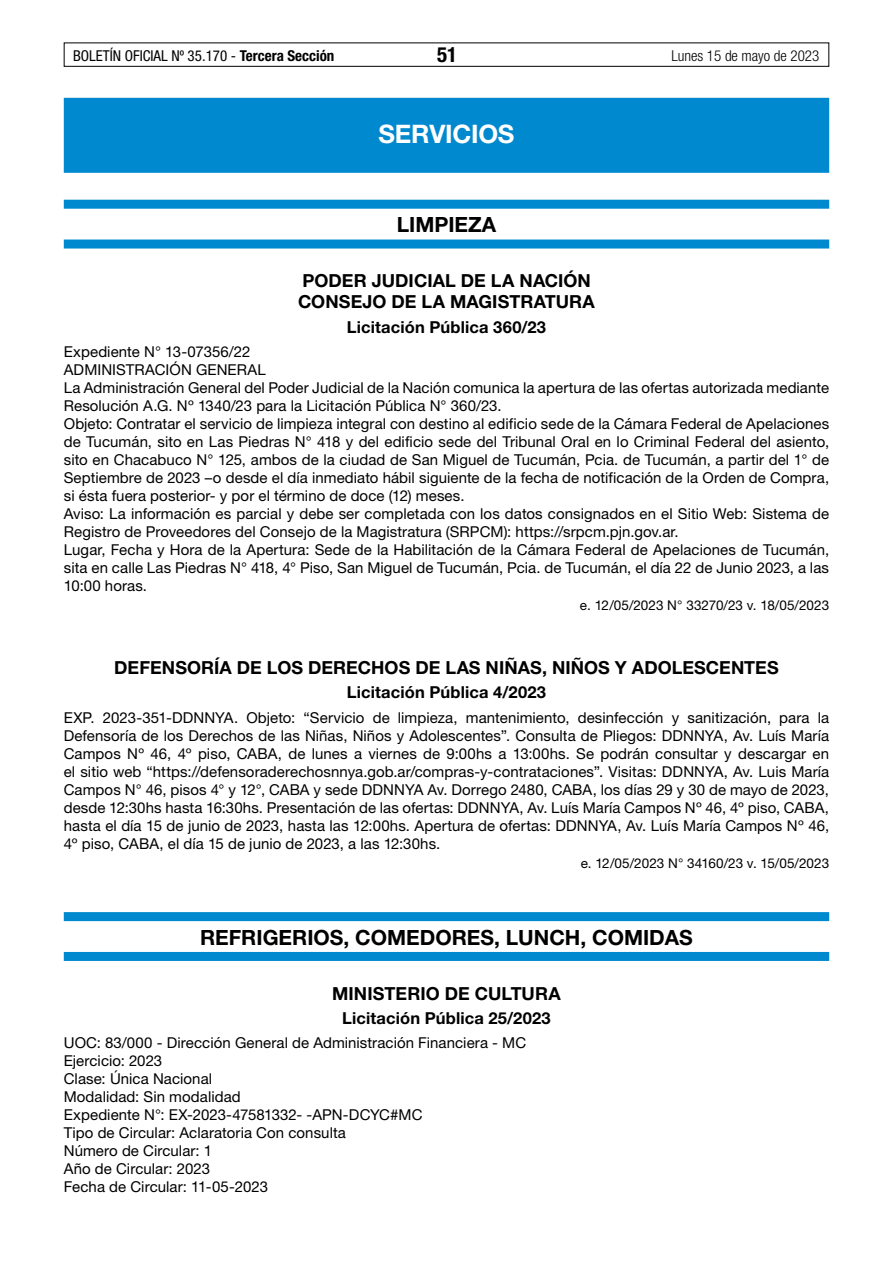
<style>
.page{position:relative;width:893px;height:1263px;background:#fff}
.page>*{position:absolute;margin:0;border:0;box-sizing:border-box;transform-origin:0 0}
.t1{font:700 25.5px "Helvetica Neue LT Std";letter-spacing:-.01em;color:#fff}
.t2{font:700 21px "Helvetica Neue LT Std";color:#000}
.t3{font:700 condensed 21px "Helvetica Neue LT Std";color:#000}
.t4{font:700 18px/21px "Helvetica Neue LT Std";letter-spacing:.005em;color:#000}
.t5{font:700 16.5px "Helvetica Neue LT Std";letter-spacing:.01em;color:#000}
.t6{font:15px/18px "Helvetica Neue LT Std";letter-spacing:.005em;color:#000}
.t7{font:condensed 15px "Helvetica Neue LT Std";color:#000}
.t8{font:300 condensed 15px "Helvetica Neue LT Std";color:#000}
.t9{font:13.5px "Helvetica Neue LT Std";letter-spacing:-.005em;color:#000}
.s1{font-weight:700}
.s2{color:#fff}
</style>
<div class="page">
<div style="left:64px;top:43px;width:765px;height:24px;border:1px solid #000"></div>
<div style="left:64px;top:98px;width:765px;height:75px;background:#0089cf"></div>
<div style="left:64px;top:200px;width:765px;height:9px;background:#0089cf"></div>
<div style="left:64px;top:240px;width:765px;height:9px;background:#0089cf"></div>
<div style="left:64px;top:912px;width:765px;height:9px;background:#0089cf"></div>
<div style="left:64px;top:952px;width:765px;height:9px;background:#0089cf"></div>
<p class="t7" style="left:73px;top:47px;width:263px">BOLETÍN OFICIAL Nº 35.170 - <span class="s1">Tercera Sección</span></p>
<h2 class="t3" style="left:437px;top:42px;width:22px">51</h2>
<p class="t8" style="left:671px;top:47px;width:149px">Lunes 15 de mayo de 2023</p>
<h1 class="t1" style="left:378px;top:118px;width:137px">SERVICIOS</h1>
<h2 class="t2" style="left:397px;top:212px;width:101px">LIMPIEZA</h2>
<p class="t4" style="left:298px;top:270px;width:307px">PODER JUDICIAL DE LA NACIÓN <span class="s2">-<br></span>CONSEJO DE LA MAGISTRATURA</p>
<p class="t5" style="left:347px;top:316px;width:201px">Licitación Pública 360/23</p>
<p class="t6" style="left:64px;top:342px;width:767px">Expediente N° 13-07356/22<br>ADMINISTRACIÓN GENERAL<br>La Administración General del Poder Judicial de la Nación comunica la apertura de las ofertas autorizada mediante Resolución A.G. Nº 1340/23 para la Licitación Pública N° 360/23.<br>Objeto: Contratar el servicio de limpieza integral con destino al edificio sede de la Cámara Federal de Apelaciones de Tucumán, sito en Las Piedras N° 418 y del edificio sede del Tribunal Oral en lo Criminal Federal del asiento, sito en Chacabuco N° 125, ambos de la ciudad de San Miguel de Tucumán, Pcia. de Tucumán, a partir del 1° de Septiembre de 2023 –o desde el día inmediato hábil siguiente de la fecha de notificación de la Orden de Compra, si ésta fuera posterior- y por el término de doce (12) meses.<br>Aviso: La información es parcial y debe ser completada con los datos consignados en el Sitio Web: Sistema de Registro de Proveedores del Consejo de la Magistratura (SRPCM): https://srpcm.pjn.gov.ar.<br>Lugar, Fecha y Hora de la Apertura: Sede de la Habilitación de la Cámara Federal de Apelaciones de Tucumán, sita en calle Las Piedras N° 418, 4° Piso, San Miguel de Tucumán, Pcia. de Tucumán, el día 22 de Junio 2023, a las 10:00 horas.</p>
<p class="t9" style="left:580px;top:597px;width:251px">e. 12/05/2023 N° 33270/23 v. 18/05/2023</p>
<p class="t4" style="left:114px;top:657px;width:666px">DEFENSORÍA DE LOS DERECHOS DE LAS NIÑAS, NIÑOS Y ADOLESCENTES</p>
<p class="t5" style="left:347px;top:682px;width:201px">Licitación Pública 4/2023</p>
<p class="t6" style="left:64px;top:708px;width:767px;text-align:justify">EXP. 2023-351-DDNNYA. Objeto: “Servicio de limpieza, mantenimiento, desinfección y sanitización, para la Defensoría de los Derechos de las Niñas, Niños y Adolescentes”. Consulta de Pliegos: DDNNYA, Av. Luís María Campos Nº 46, 4º piso, CABA, de lunes a viernes de 9:00hs a 13:00hs. Se podrán consultar y descargar en el sitio web “https://defensoraderechosnnya.gob.ar/compras-y-contrataciones”. Visitas: DDNNYA, Av. Luis María Campos N° 46, pisos 4° y 12°, CABA y sede DDNNYA Av. Dorrego 2480, CABA, los días 29 y 30 de mayo de 2023, desde 12:30hs hasta 16:30hs. Presentación de las ofertas: DDNNYA, Av. Luís María Campos Nº 46, 4º piso, CABA, hasta el día 15 de junio de 2023, hasta las 12:00hs. Apertura de ofertas: DDNNYA, Av. Luís María Campos Nº 46, 4º piso, CABA, el día 15 de junio de 2023, a las 12:30hs.</p>
<p class="t9" style="left:581px;top:855px;width:250px">e. 12/05/2023 N° 34160/23 v. 15/05/2023</p>
<h2 class="t2" style="left:200px;top:924px;width:494px">REFRIGERIOS, COMEDORES, LUNCH, COMIDAS</h2>
<p class="t4" style="left:332px;top:982px;width:230px">MINISTERIO DE CULTURA</p>
<p class="t5" style="left:342px;top:1008px;width:210px">Licitación Pública 25/2023</p>
<p class="t6" style="left:64px;top:1034px;width:464px">UOC: 83/000 - Dirección General de Administración Financiera - MC Ejercicio: 2023<br>Clase: Única Nacional<br>Modalidad: Sin modalidad<br>Expediente N°: EX-2023-47581332- -APN-DCYC#MC<br>Tipo de Circular: Aclaratoria Con consulta<br>Número de Circular: 1<br>Año de Circular: 2023<br>Fecha de Circular: 11-05-2023</p>
</div>
